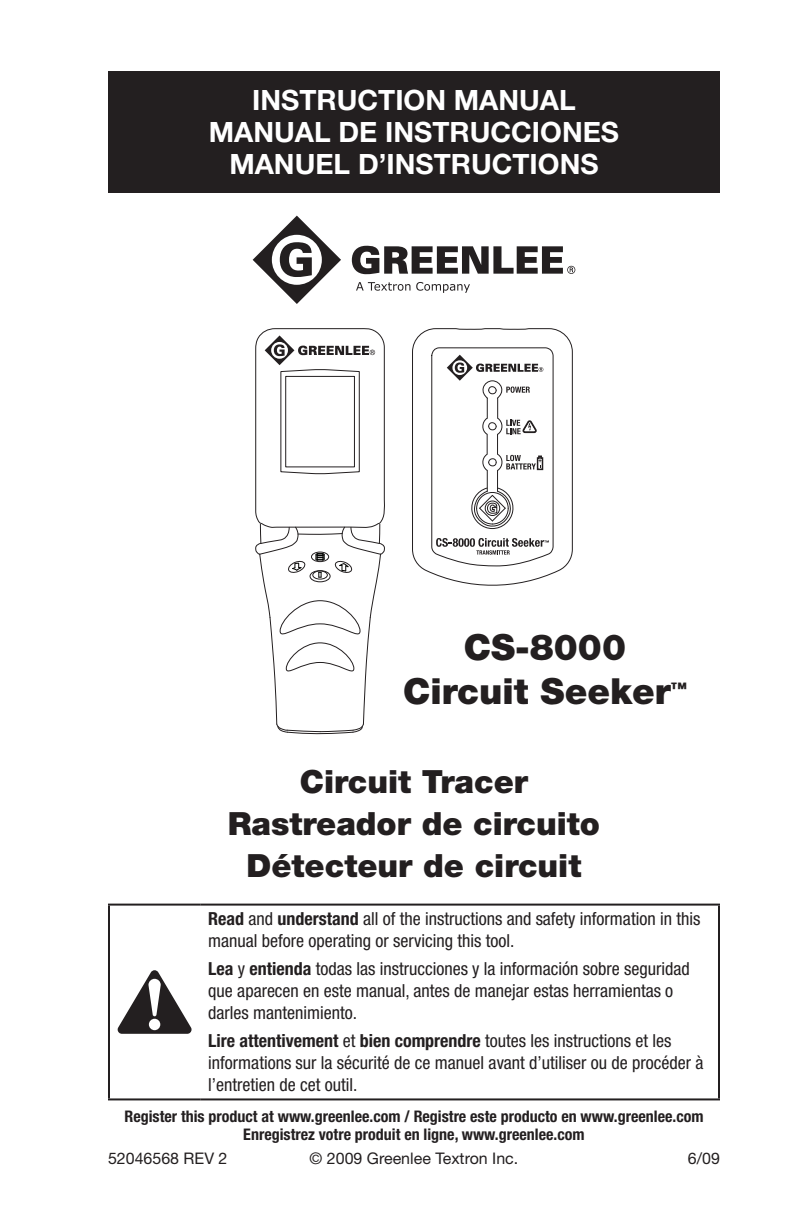
<style>
.page{position:relative;width:792px;height:1224px;background:#fff}
.page>*{position:absolute;margin:0;border:0;box-sizing:border-box;transform-origin:0 0}
.t1{font:900 36px/44px "Helvetica Neue LT Std";color:#231f20;text-align:center}
.t2{font:900 32px/42px "Helvetica Neue LT Std";color:#231f20;text-align:center}
.t3{font:700 28px/32px "Helvetica Neue LT Std";color:#fff;text-align:center}
.t4{font:condensed 18px/22px "Helvetica Neue LT Std";color:#231f20}
.t5{font:700 condensed 16px/18px "Helvetica Neue LT Std";color:#231f20;text-align:center}
.t6{font:16px "Helvetica Neue LT Std";color:#231f20}
.t7{font:900 16px "Helvetica Neue LT Std";color:#231f20}
.s1{font-weight:700}
</style>
<div class="page">
<svg style="left:412px;top:328px;width:161px;height:258px"></svg>
<svg style="left:431px;top:347px;width:123px;height:220px"></svg>
<svg style="left:255px;top:328px;width:130px;height:406px"></svg>
<div style="left:108px;top:71px;width:612px;height:122px;background:#231f20"></div>
<svg style="left:253px;top:216px;width:88px;height:88px"></svg>
<svg style="left:352px;top:246px;width:223px;height:28px"></svg>
<svg style="left:356px;top:282px;width:54px;height:9px"></svg>
<svg style="left:416px;top:282px;width:54px;height:11px"></svg>
<hr style="left:108px;top:904px;width:92px;height:2px;background:#231f20">
<hr style="left:108px;top:906px;width:2px;height:192px;background:#231f20">
<hr style="left:200px;top:904px;width:520px;height:2px;background:#231f20">
<hr style="left:718px;top:906px;width:2px;height:192px;background:#231f20">
<hr style="left:108px;top:1098px;width:92px;height:2px;background:#231f20">
<hr style="left:200px;top:1098px;width:520px;height:2px;background:#231f20">
<svg style="left:118px;top:970px;width:74px;height:64px"></svg>
<h3 class="t3" style="left:209px;top:83px;width:412px">INSTRUCTION MANUAL<br>MANUAL DE INSTRUCCIONES<br>MANUEL D’INSTRUCTIONS</h3>
<h1 class="t1" style="left:403px;top:625px;width:269px">CS-8000<br>Circuit Seeker</h1>
<p class="t7" style="left:671px;top:678px;width:17px">™</p>
<h2 class="t2" style="left:228px;top:760px;width:374px">Circuit Tracer<br>Rastreador de circuito<br>Détecteur de circuit</h2>
<p class="t4" style="left:208px;top:908px;width:494px"><span class="s1">Read</span> and <span class="s1">understand</span> all of the instructions and safety information in this manual before operating or servicing this tool.</p>
<p class="t4" style="left:208px;top:958px;width:483px"><span class="s1">Lea</span> y <span class="s1">entienda</span> todas las instrucciones y la información sobre seguridad que aparecen en este manual, antes de manejar estas herramientas o darles mantenimiento.</p>
<p class="t4" style="left:208px;top:1030px;width:497px"><span class="s1">Lire attentivement</span> et <span class="s1">bien comprendre</span> toutes les instructions et les informations sur la sécurité de ce manuel avant d’utiliser ou de procéder à l’entretien de cet outil.</p>
<p class="t5" style="left:124px;top:1108px;width:581px">Register this product at www.greenlee.com / Registre este producto en www.greenlee.com<br>Enregistrez votre produit en ligne, www.greenlee.com</p>
<p class="t6" style="left:108px;top:1149px;width:121px">52046568 REV 2</p>
<p class="t6" style="left:310px;top:1149px;width:210px">© 2009 Greenlee Textron Inc.</p>
<p class="t6" style="left:688px;top:1149px;width:34px">6/09</p>
</div>
